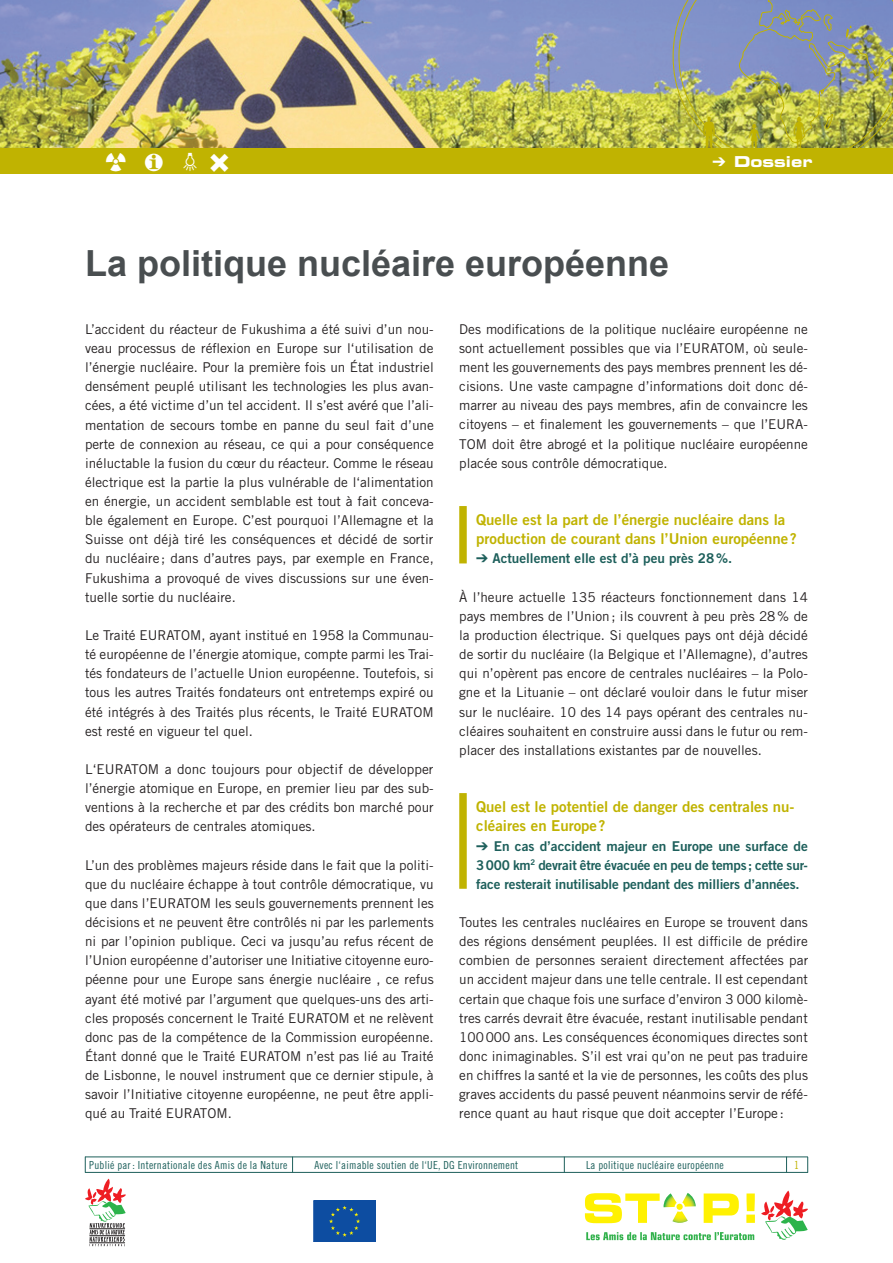
<style>
.page{position:relative;width:893px;height:1263px;background:#fff}
.page>*{position:absolute;margin:0;border:0;box-sizing:border-box;transform-origin:0 0}
.t1{font:45px "Zeal";color:#c0b301}
.t2{font:700 36px "Arial";color:#494e50}
.t3{font:24px "Zeal";color:#fff}
.t4{font:15px/19.2px "Trade Gothic Bold Two";color:#c0b301}
.t5{font:700 expanded 15px "Square 721 BT";color:#fff}
.t6{font:13.5px/19.2px "Trade Gothic";color:#231f20;text-align:justify}
.t7{font:13.5px/19.2px "Trade Gothic Bold Two";letter-spacing:-.01em;color:#1d5f5b;text-align:justify}
.t8{font:11.1px "Trade Gothic Cond Eighteen";letter-spacing:.02em;color:#1d5f5b}
.t9{font:11.1px "Trade Gothic Cond Eighteen";color:#c0b301}
</style>
<div class="page">
<img style="left:0;top:0;width:672px;height:149px">
<img style="left:672px;top:0;width:221px;height:149px">
<div style="left:0;top:149px;width:893px;height:25px;background:#c0b301"></div>
<svg style="left:85px;top:1179px;width:41px;height:67px"></svg>
<svg style="left:761px;top:1190px;width:47px;height:50px"></svg>
<svg style="left:704px;top:1193px;width:35px;height:30px"></svg>
<svg style="left:746px;top:1193px;width:9px;height:30px"></svg>
<svg style="left:585px;top:1193px;width:111px;height:30px"></svg>
<svg style="left:586px;top:1232px;width:168px;height:8px"></svg>
<hr style="left:85px;top:1157px;width:723px;height:1px;background:#1d5f5b">
<hr style="left:85px;top:1172px;width:723px;height:1px;background:#1d5f5b">
<svg style="left:786px;top:1158px;width:1px;height:14px"></svg>
<svg style="left:807px;top:1157px;width:1px;height:15px"></svg>
<svg style="left:85px;top:1157px;width:1px;height:15px"></svg>
<svg style="left:292px;top:1158px;width:1px;height:14px"></svg>
<svg style="left:564px;top:1157px;width:1px;height:15px"></svg>
<div style="left:314px;top:1201px;width:62px;height:41px;background:#0d4da1"></div>
<div style="left:314px;top:1200px;width:61px;height:42px;border:1px solid #0d4da1"></div>
<svg style="left:329px;top:1206px;width:31px;height:31px"></svg>
<div style="left:459px;top:506px;width:8px;height:57px;background:#c0b301"></div>
<div style="left:459px;top:793px;width:8px;height:96px;background:#c0b301"></div>
<h1 class="t1" style="left:687px;top:111px;width:136px">µ¿ƒ</h1>
<h3 class="t3" style="left:178px;top:150px;width:25px">|</h3>
<p class="t5" style="left:712px;top:153px;width:101px">➔ Dossier</p>
<h2 class="t2" style="left:85px;top:240px;width:586px">La politique nucléaire européenne</h2>
<p class="t6" style="left:85px;top:319px;width:350px">L’accident du réacteur de Fukushima a été suivi d’un nou&shy;veau processus de réflexion en Europe sur l‘utilisation de l’énergie nucléaire. Pour la première fois un État industriel densément peuplé utilisant les technologies les plus avan&shy;cées, a été victime d’un tel accident. Il s’est avéré que l’ali&shy;mentation de secours tombe en panne du seul fait d’une perte de connexion au réseau, ce qui a pour conséquence inéluctable la fusion du cœur du réacteur. Comme le réseau électrique est la partie la plus vulnérable de l‘alimentation en énergie, un accident semblable est tout à fait conceva&shy;ble également en Europe. C’est pourquoi l’Allemagne et la Suisse ont déjà tiré les conséquences et décidé de sortir du nucléaire; dans d’autres pays, par exemple en France, Fukushima a provoqué de vives discussions sur une éven&shy;tuelle sortie du nucléaire.</p>
<p class="t6" style="left:85px;top:625px;width:350px">Le Traité EURATOM, ayant institué en 1958 la Communau&shy;té européenne de l’énergie atomique, compte parmi les Trai&shy;tés fondateurs de l’actuelle Union européenne. Toutefois, si tous les autres Traités fondateurs ont entretemps expiré ou été intégrés à des Traités plus récents, le Traité EURATOM est resté en vigueur tel quel.</p>
<p class="t6" style="left:85px;top:759px;width:350px">L‘EURATOM a donc toujours pour objectif de développer l’énergie atomique en Europe, en premier lieu par des sub&shy;ventions à la recherche et par des crédits bon marché pour des opérateurs de centrales atomiques.</p>
<p class="t6" style="left:85px;top:855px;width:350px">L’un des problèmes majeurs réside dans le fait que la politi&shy;que du nucléaire échappe à tout contrôle démocratique, vu que dans l’EURATOM les seuls gouvernements prennent les décisions et ne peuvent être contrôlés ni par les parlements ni par l’opinion publique. Ceci va jusqu’au refus récent de l’Union européenne d’autoriser une Initiative citoyenne euro&shy;péenne pour une Europe sans énergie nucléaire , ce refus ayant été motivé par l’argument que quelques-uns des arti&shy;cles proposés concernent le Traité EURATOM et ne relèvent donc pas de la compétence de la Commission européenne.<br>Étant donné que le Traité EURATOM n’est pas lié au Traité de Lisbonne, le nouvel instrument que ce dernier stipule, à savoir l’Initiative citoyenne européenne, ne peut être appli&shy;qué au Traité EURATOM.</p>
<p class="t6" style="left:459px;top:319px;width:350px">Des modifications de la politique nucléaire européenne ne sont actuellement possibles que via l’EURATOM, où seule&shy;ment les gouvernements des pays membres prennent les dé&shy;cisions. Une vaste campagne d’informations doit donc dé&shy;marrer au niveau des pays membres, afin de convaincre les citoyens – et finalement les gouvernements – que l’EURA-TOM doit être abrogé et la politique nucléaire européenne placée sous contrôle démocratique.</p>
<p class="t4" style="left:476px;top:510px;width:322px">Quelle est la part de l’énergie nucléaire dans la production de courant dans l’Union européenne ?</p>
<p class="t7" style="left:476px;top:549px;width:257px">➔ Actuellement elle est d’à peu près 28%.</p>
<p class="t6" style="left:459px;top:587px;width:350px">À l’heure actuelle 135 réacteurs fonctionnement dans 14 pays membres de l’Union; ils couvrent à peu près 28% de la production électrique. Si quelques pays ont déjà décidé de sortir du nucléaire (la Belgique et l’Allemagne), d’autres qui n’opèrent pas encore de centrales nucléaires – la Polo&shy;gne et la Lituanie – ont déclaré vouloir dans le futur miser sur le nucléaire. 10 des 14 pays opérant des centrales nu&shy;cléaires souhaitent en construire aussi dans le futur ou rem&shy;placer des installations existantes par de nouvelles.</p>
<p class="t4" style="left:476px;top:797px;width:320px">Quel est le potentiel de danger des centrales nu&shy;cléaires en Europe?</p>
<p class="t7" style="left:476px;top:836px;width:333px">➔ En cas d’accident majeur en Europe une surface de 3000 km<sup>2</sup> devrait être évacuée en peu de temps; cette sur&shy;face resterait inutilisable pendant des milliers d’années.</p>
<p class="t6" style="left:459px;top:912px;width:350px">Toutes les centrales nucléaires en Europe se trouvent dans des régions densément peuplées. Il est difficile de prédire combien de personnes seraient directement affectées par un accident majeur dans une telle centrale. Il est cependant certain que chaque fois une surface d’environ 3 000 kilomè&shy;tres carrés devrait être évacuée, restant inutilisable pendant 100000 ans. Les conséquences économiques directes sont donc inimaginables. S’il est vrai qu’on ne peut pas traduire en chiffres la santé et la vie de personnes, les coûts des plus graves accidents du passé peuvent néanmoins servir de réfé&shy;rence quant au haut risque que doit accepter l’Europe:</p>
<p class="t8" style="left:89px;top:1158px;width:200px">Publié par : Internationale des Amis de la Nature</p>
<p class="t8" style="left:315px;top:1158px;width:205px">Avec l‘aimable soutien de l‘UE, DG Environnement</p>
<p class="t8" style="left:586px;top:1158px;width:139px">La politique nucléaire européenne</p>
<p class="t9" style="left:794px;top:1158px;width:6px">1</p>
</div>
